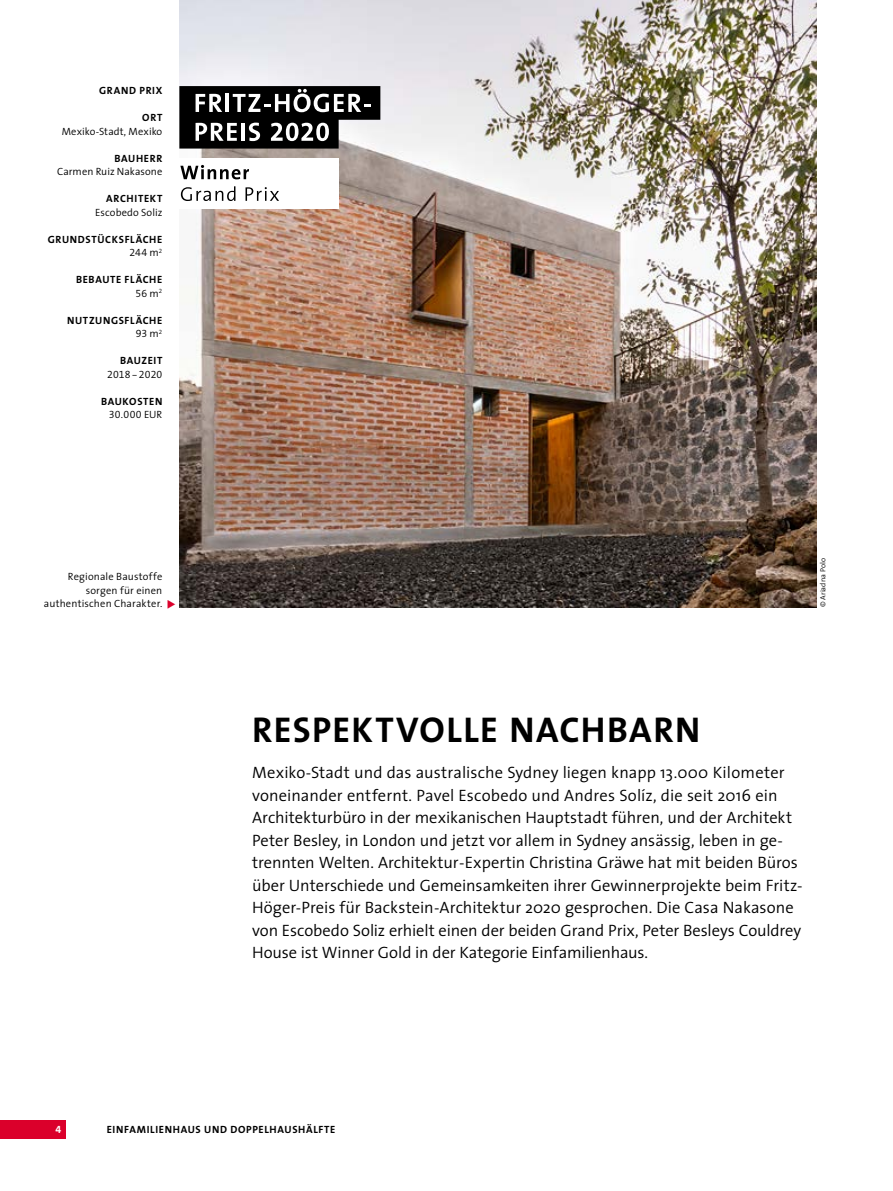
<style>
.page{position:relative;width:893px;height:1191px;background:#fff}
.page>*{position:absolute;margin:0;border:0;box-sizing:border-box;transform-origin:0 0}
.t1{font:700 36px "The Sans";letter-spacing:.04em;color:#000}
.t2{font:300 16.5px/22.5px "The Sans";color:#000}
.t3{font:700 10.5px "The Sans";letter-spacing:.06em;color:#000}
.t4{font:300 10.5px "The Sans";letter-spacing:.01em;color:#000}
.t5{font:10.5px "The Sans Semi Light Expert";letter-spacing:.015em;color:#000}
.t6{font:10.5px "The Sans Bold Expert";color:#fff}
.t7{font:300 7.5px "The Sans";letter-spacing:.01em;color:#000}
.s1{font-family:"The Sans";font-weight:300}
.s2{color:#db002b}
</style>
<div class="page">
<div style="left:0;top:1120px;width:65px;height:18px;background:#db002b"></div>
<img style="left:179px;top:0;width:637px;height:607px">
<div style="left:179px;top:158px;width:160px;height:51px;background:#fff"></div>
<svg style="left:179px;top:86px;width:201px;height:63px"></svg>
<svg style="left:180px;top:165px;width:69px;height:14px"></svg>
<svg style="left:181px;top:186px;width:54px;height:15px"></svg>
<svg style="left:246px;top:187px;width:33px;height:14px"></svg>
<p class="t3" style="left:99px;top:82px;width:65px">GRAND PRIX</p>
<p class="t3" style="left:142px;top:109px;width:22px">ORT</p>
<p class="t4" style="left:62px;top:122px;width:102px">Mexiko-Stadt, Mexiko</p>
<p class="t3" style="left:115px;top:149px;width:49px">BAUHERR</p>
<p class="t4" style="left:57px;top:163px;width:107px">Carmen Ruiz Nakasone</p>
<p class="t3" style="left:106px;top:190px;width:58px">ARCHITEKT</p>
<p class="t4" style="left:95px;top:203px;width:69px">Escobedo Soliz</p>
<p class="t3" style="left:48px;top:230px;width:116px">GRUNDSTÜCKSFLÄCHE</p>
<p class="t5" style="left:130px;top:244px;width:34px">244 <span class="s1">m</span><sup>2</sup></p>
<p class="t3" style="left:76px;top:271px;width:88px">BEBAUTE FLÄCHE</p>
<p class="t5" style="left:136px;top:284px;width:28px">56 <span class="s1">m</span><sup>2</sup></p>
<p class="t3" style="left:67px;top:311px;width:97px">NUTZUNGSFLÄCHE</p>
<p class="t5" style="left:136px;top:325px;width:28px">93 <span class="s1">m</span><sup>2</sup></p>
<p class="t3" style="left:120px;top:352px;width:44px">BAUZEIT</p>
<p class="t5" style="left:107px;top:365px;width:57px">2018-2020</p>
<p class="t3" style="left:101px;top:392px;width:63px">BAUKOSTEN</p>
<p class="t5" style="left:109px;top:406px;width:55px">30.000 <span class="s1">EUR</span></p>
<p class="t4" style="left:68px;top:568px;width:96px">Regionale Baustoffe</p>
<p class="t4" style="left:86px;top:581px;width:78px">sorgen für einen</p>
<p class="t4" style="left:44px;top:595px;width:134px">authentischen Charakter. <span class="s2">◆</span></p>
<p class="t7" style="left:817px;top:607px;width:50px;rotate:-90deg">© Ariadna Polo</p>
<h1 class="t1" style="left:252px;top:700px;width:450px">RESPEKTVOLLE NACHBARN</h1>
<p class="t2" style="left:252px;top:761px;width:552px">Mexiko-Stadt und das australische Sydney liegen knapp 13.000 Kilometer voneinander entfernt. Pavel Escobedo und Andres Solíz, die seit 2016 ein Architekturbüro in der mexikanischen Hauptstadt führen, und der Architekt Peter Besley, in London und jetzt vor allem in Sydney ansässig, leben in ge&shy;trennten Welten. Architektur-Expertin Christina Gräwe hat mit beiden Büros über Unterschiede und Gemeinsamkeiten ihrer Gewinnerprojekte beim Fritz-Höger-Preis für Backstein-Architektur 2020 gesprochen. Die Casa Nakasone von Escobedo Soliz erhielt einen der beiden Grand Prix, Peter Besleys Couldrey House ist Winner Gold in der Kategorie Einfamilienhaus.</p>
<p class="t6" style="left:55px;top:1120px;width:7px">4</p>
<p class="t3" style="left:107px;top:1120px;width:230px">EINFAMILIENHAUS UND DOPPELHAUSHÄLFTE</p>
</div>
